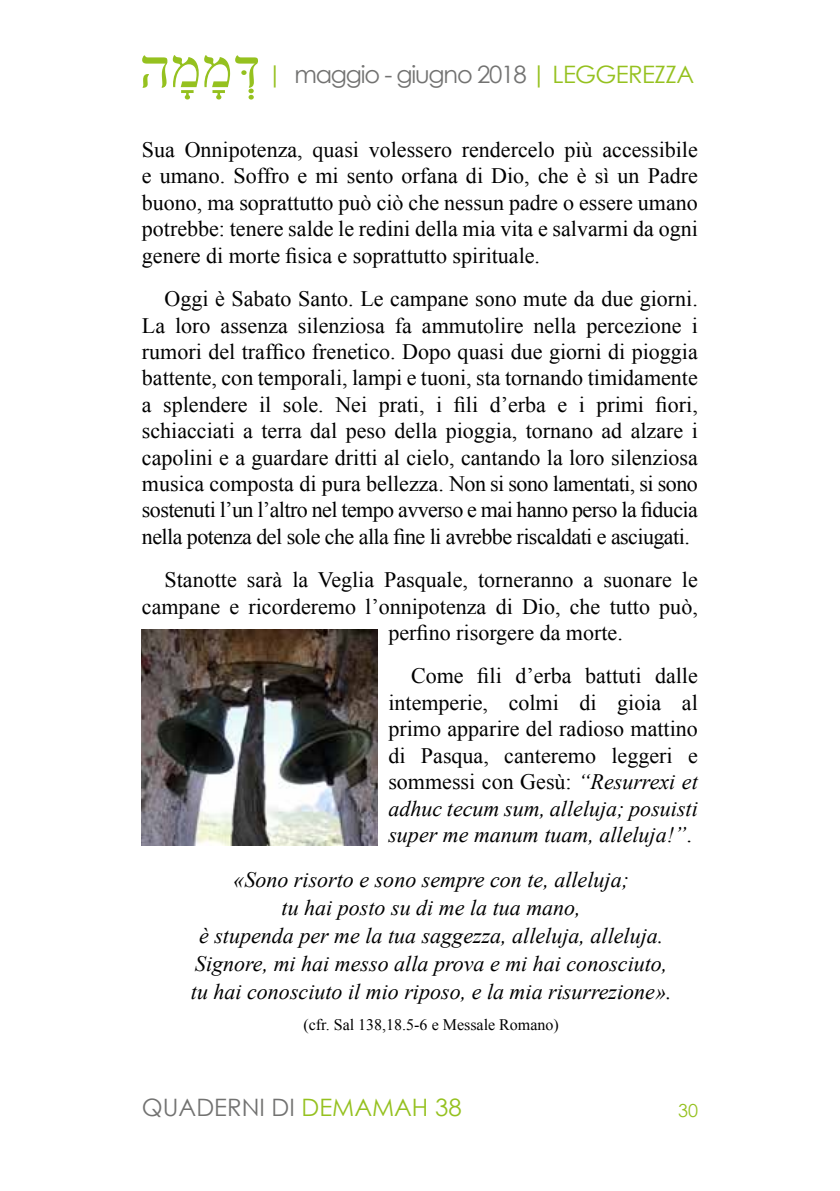
<style>
.page{position:relative;width:840px;height:1191px;background:#fff}
.page>*{position:absolute;margin:0;border:0;box-sizing:border-box;transform-origin:0 0}
.t1{font:24px "Century Gothic";letter-spacing:-.05em;color:#727271}
.t2{font:24px "Century Gothic";color:#727271}
.t3{font:22px/26.4px "Times New Roman";color:#000;text-align:justify}
.t4{font:italic 22px/28px "Times New Roman";color:#000;text-align:center}
.t5{font:18px "Century Gothic";color:#95c11f}
.t6{font:16px "Times New Roman";color:#000}
.s1{color:#95c11f}
.s2{font-style:italic}
</style>
<div class="page">
<img style="left:142px;top:629px;width:235px;height:216px">
<svg style="left:173px;top:55px;width:25px;height:44px"></svg>
<svg style="left:204px;top:55px;width:54px;height:45px"></svg>
<svg style="left:142px;top:55px;width:25px;height:33px"></svg>
<p class="t1" style="left:266px;top:58px;width:429px"><span class="s1">|</span> maggio - giugno 2018 <span class="s1">| LEGGEREZZA</span></p>
<p class="t3" style="left:142px;top:136px;width:557px">Sua Onnipotenza, quasi volessero rendercelo più accessibile e umano. Soffro e mi sento orfana di Dio, che è sì un Padre buono, ma soprattutto può ciò che nessun padre o essere umano potrebbe: tenere salde le redini della mia vita e salvarmi da ogni genere di morte fisica e soprattutto spirituale.</p>
<p class="t3" style="left:142px;top:285px;width:557px;text-indent:23px">Oggi è Sabato Santo. Le campane sono mute da due giorni.<br>La loro assenza silenziosa fa ammutolire nella percezione i rumori del traffico frenetico. Dopo quasi due giorni di pioggia battente, con temporali, lampi e tuoni, sta tornando timidamente a splendere il sole. Nei prati, i fili d’erba e i primi fiori, schiacciati a terra dal peso della pioggia, tornano ad alzare i capolini e a guardare dritti al cielo, cantando la loro silenziosa musica composta di pura bellezza. Non si sono lamentati, si sono sostenuti l’un l’altro nel tempo avverso e mai hanno perso la fiducia nella potenza del sole che alla fine li avrebbe riscaldati e asciugati.</p>
<p class="t3" style="left:164px;top:566px;width:534px">Stanotte sarà la Veglia Pasquale, torneranno a suonare le</p>
<p class="t3" style="left:142px;top:592px;width:557px">campane e ricorderemo l’onnipotenza di Dio, che tutto può,</p>
<p class="t3" style="left:388px;top:619px;width:236px">perfino risorgere da morte.</p>
<p class="t3" style="left:388px;top:662px;width:311px;text-indent:23px">Come fili d’erba battuti dalle intemperie, colmi di gioia al primo apparire del radioso mattino di Pasqua, canteremo leggeri e sommessi con Gesù: <span class="s2">“Resurrexi et adhuc tecum sum, alleluja; posuisti super me manum tuam, alleluja!”</span>.</p>
<p class="t4" style="left:191px;top:865px;width:482px">«Sono risorto e sono sempre con te, alleluja;<br>tu hai posto su di me la tua mano,<br>è stupenda per me la tua saggezza, alleluja, alleluja.<br>Signore, mi hai messo alla prova e mi hai conosciuto, tu hai conosciuto il mio riposo, e la mia risurrezione».</p>
<p class="t6" style="left:303px;top:1013px;width:257px">(cfr. Sal 138,18.5-6 e Messale Romano)</p>
<p class="t2" style="left:142px;top:1090px;width:321px">QUADERNI DI <span class="s1">DEMAMAH 38</span></p>
<p class="t5" style="left:677px;top:1097px;width:21px">30</p>
</div>
